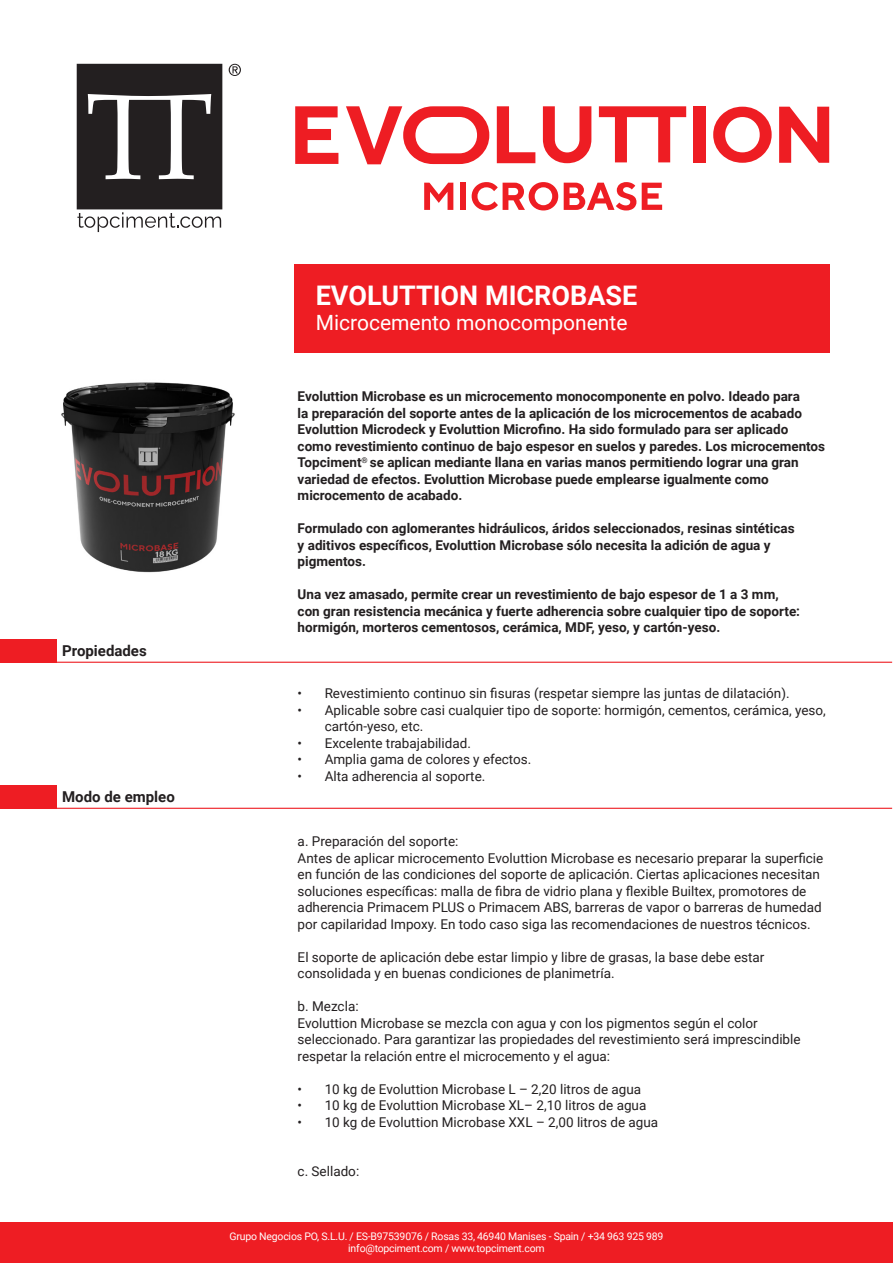
<style>
.page{position:relative;width:893px;height:1263px;background:#fff}
.page>*{position:absolute;margin:0;border:0;box-sizing:border-box;transform-origin:0 0}
.t1{font:700 27px "Roboto";color:#fff}
.t2{font:21px "Roboto";color:#fff}
.t3{font:700 15px "Roboto";color:#231f20}
.cuerpo_texto{font:13.5px/16.5px "Roboto";color:#231f20}
.cuerpo_texto-2{font:700 13.5px/16.5px "Roboto";color:#231f20}
.TEXTO_GROSO{font:13.5px "Roboto";color:#231f20}
.t4{font:10.5px/12px "Roboto";letter-spacing:-.02em;color:#fff;text-align:center}
</style>
<div class="page">
<div style="left:0;top:1222px;width:893px;height:41px;background:#ee1d23"></div>
<img style="left:61px;top:382px;width:174px;height:191px">
<svg style="left:77px;top:64px;width:145px;height:168px"></svg>
<svg style="left:229px;top:64px;width:12px;height:12px"></svg>
<svg style="left:295px;top:106px;width:43px;height:58px"></svg>
<svg style="left:497px;top:106px;width:38px;height:57px"></svg>
<svg style="left:543px;top:106px;width:48px;height:57px"></svg>
<svg style="left:599px;top:106px;width:87px;height:56px"></svg>
<div style="left:694px;top:106px;width:12px;height:56px;background:#ee1d23"></div>
<svg style="left:713px;top:107px;width:59px;height:56px"></svg>
<svg style="left:779px;top:107px;width:50px;height:56px"></svg>
<svg style="left:346px;top:106px;width:143px;height:58px"></svg>
<svg style="left:424px;top:183px;width:29px;height:27px"></svg>
<div style="left:460px;top:183px;width:6px;height:27px;background:#ee1d23"></div>
<svg style="left:472px;top:182px;width:86px;height:28px"></svg>
<svg style="left:564px;top:182px;width:72px;height:28px"></svg>
<svg style="left:642px;top:183px;width:20px;height:27px"></svg>
<div style="left:0;top:639px;width:56px;height:23px;background:#ee1d23"></div>
<hr style="left:0;top:662px;width:56px;height:1px;background:#ee1d23">
<hr style="left:56px;top:662px;width:836px;height:1px;background:#ee1d23">
<div style="left:0;top:785px;width:56px;height:23px;background:#ee1d23"></div>
<hr style="left:0;top:808px;width:56px;height:1px;background:#ee1d23">
<hr style="left:56px;top:808px;width:836px;height:1px;background:#ee1d23">
<div style="left:294px;top:264px;width:534px;height:87px;background:#ee1d23"></div>
<h3 class="t3" style="left:62px;top:640px;width:86px">Propiedades</h3>
<h3 class="t3" style="left:62px;top:786px;width:114px">Modo de empleo</h3>
<h1 class="t1" style="left:316px;top:277px;width:323px">EVOLUTTION MICROBASE</h1>
<h2 class="t2" style="left:316px;top:308px;width:313px">Microcemento monocomponente</h2>
<p class="cuerpo_texto-2" style="left:298px;top:388px;width:529px">Evoluttion Microbase es un microcemento monocomponente en polvo. Ideado para<br>la preparación del soporte antes de la aplicación de los microcementos de acabado Evoluttion Microdeck y Evoluttion Microfino. Ha sido formulado para ser aplicado como revestimiento continuo de bajo espesor en suelos y paredes. Los microcementos Topciment<sup>®</sup> se aplican mediante llana en varias manos permitiendo lograr una gran variedad de efectos. Evoluttion Microbase puede emplearse igualmente como microcemento de acabado.</p>
<p class="cuerpo_texto-2" style="left:298px;top:520px;width:498px">Formulado con aglomerantes hidráulicos, áridos seleccionados, resinas sintéticas y aditivos específicos, Evoluttion Microbase sólo necesita la adición de agua y pigmentos.</p>
<p class="cuerpo_texto-2" style="left:298px;top:586px;width:504px">Una vez amasado, permite crear un revestimiento de bajo espesor de 1 a 3 mm, con gran resistencia mecánica y fuerte adherencia sobre cualquier tipo de soporte: hormigón, morteros cementosos, cerámica, MDF, yeso, y cartón-yeso.</p>
<p class="cuerpo_texto" style="left:298px;top:684px;width:493px">• Revestimiento continuo sin fisuras (respetar siempre las juntas de dilatación).</p>
<p class="cuerpo_texto" style="left:325px;top:701px;width:503px;text-indent:-27px">• Aplicable sobre casi cualquier tipo de soporte: hormigón, cementos, cerámica, yeso, cartón-yeso, etc.</p>
<p class="cuerpo_texto" style="left:298px;top:734px;width:175px">• Excelente trabajabilidad.</p>
<p class="cuerpo_texto" style="left:298px;top:750px;width:235px">• Amplia gama de colores y efectos.</p>
<p class="cuerpo_texto" style="left:298px;top:767px;width:189px">• Alta adherencia al soporte.</p>
<p class="cuerpo_texto" style="left:298px;top:832px;width:162px">a. Preparación del soporte:</p>
<p class="cuerpo_texto" style="left:298px;top:849px;width:527px">Antes de aplicar microcemento Evoluttion Microbase es necesario preparar la superficie en función de las condiciones del soporte de aplicación. Ciertas aplicaciones necesitan soluciones específicas: malla de fibra de vidrio plana y flexible Builtex, promotores de adherencia Primacem PLUS o Primacem ABS, barreras de vapor o barreras de humedad por capilaridad Impoxy. En todo caso siga las recomendaciones de nuestros técnicos.</p>
<p class="cuerpo_texto" style="left:298px;top:948px;width:468px">El soporte de aplicación debe estar limpio y libre de grasas, la base debe estar consolidada y en buenas condiciones de planimetría.</p>
<p class="cuerpo_texto" style="left:298px;top:997px;width:62px">b. Mezcla:</p>
<p class="cuerpo_texto" style="left:298px;top:1014px;width:504px">Evoluttion Microbase se mezcla con agua y con los pigmentos según el color seleccionado. Para garantizar las propiedades del revestimiento será imprescindible respetar la relación entre el microcemento y el agua:</p>
<p class="cuerpo_texto" style="left:298px;top:1080px;width:345px">• 10 kg de Evoluttion Microbase L – 2,20 litros de agua</p>
<p class="cuerpo_texto" style="left:298px;top:1096px;width:350px">• 10 kg de Evoluttion Microbase XL– 2,10 litros de agua</p>
<p class="cuerpo_texto" style="left:298px;top:1113px;width:362px">• 10 kg de Evoluttion Microbase XXL – 2,00 litros de agua</p>
<p class="TEXTO_GROSO" style="left:298px;top:1161px;width:63px">c. Sellado:</p>
<p class="t4" style="left:230px;top:1230px;width:435px">Grupo Negocios PO, S.L.U. / ES-B97539076 / Rosas 33, 46940 Manises - Spain / +34 963 925 989 info@topciment.com / www.topciment.com</p>
</div>
